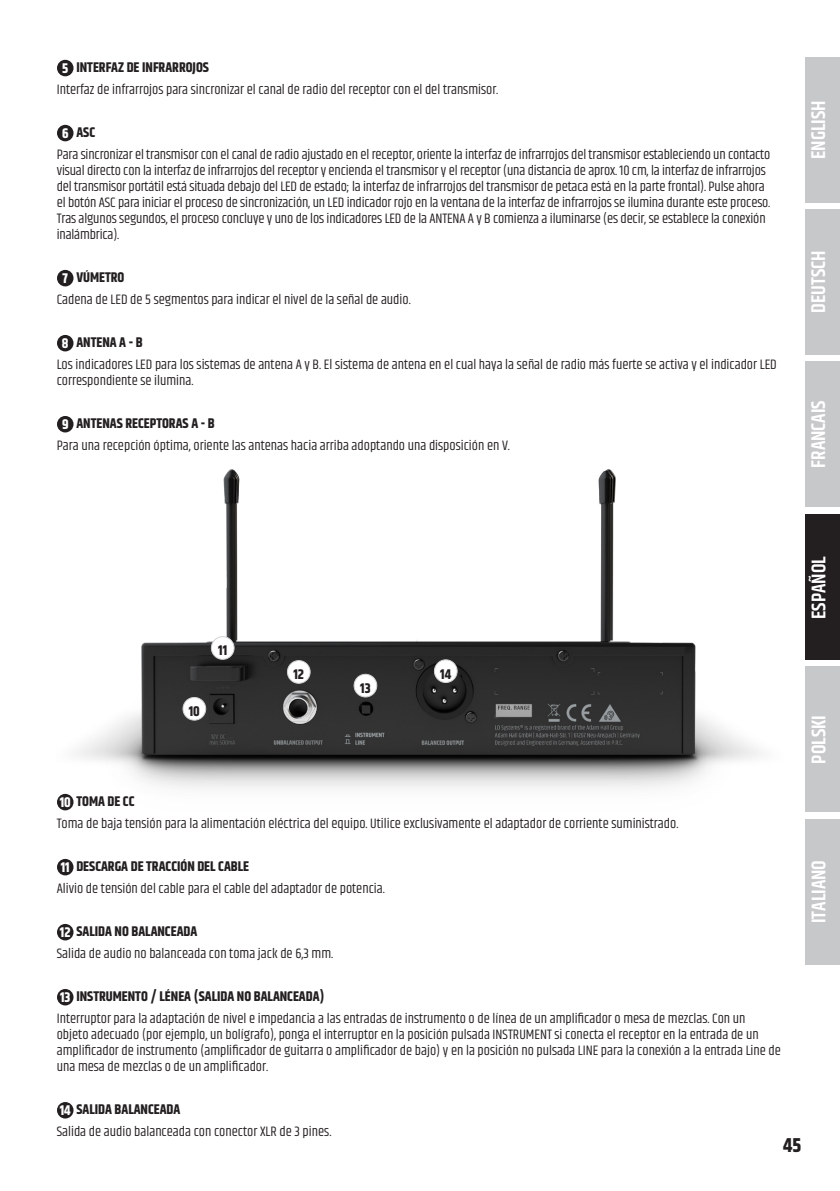
<style>
.page{position:relative;width:840px;height:1191px;background:#fff}
.page>*{position:absolute;margin:0;border:0;box-sizing:border-box;transform-origin:0 0}
.t1{font:600 20px "Khand";color:#fff}
.t2{font:700 20px "Khand";color:#231f20}
.t3{font:14px/16px "Khand";color:#231f20}
.t4{font:700 14px "Khand";color:#231f20}
.t5{font:700 14px "Khand";color:#fff}
.s1{color:#fff}
</style>
<div class="page">
<div style="left:804px;top:57px;width:35px;height:145px;background:#c7c8ca"></div>
<div style="left:804px;top:209px;width:35px;height:145px;background:#c7c8ca"></div>
<div style="left:804px;top:361px;width:35px;height:146px;background:#c7c8ca"></div>
<div style="left:804px;top:514px;width:35px;height:146px;background:#231f20"></div>
<div style="left:804px;top:666px;width:35px;height:146px;background:#c7c8ca"></div>
<div style="left:804px;top:819px;width:35px;height:145px;background:#c7c8ca"></div>
<div style="left:57px;top:60px;width:16px;height:16px;background:#231f20;border-radius:50%"></div>
<div style="left:57px;top:125px;width:16px;height:16px;background:#231f20;border-radius:50%"></div>
<div style="left:57px;top:270px;width:16px;height:16px;background:#231f20;border-radius:50%"></div>
<div style="left:57px;top:335px;width:16px;height:16px;background:#231f20;border-radius:50%"></div>
<div style="left:57px;top:416px;width:16px;height:16px;background:#231f20;border-radius:50%"></div>
<img style="left:57px;top:469px;width:705px;height:342px">
<div style="left:211px;top:636px;width:23px;height:23px;background:#fff;border-radius:50%"></div>
<div style="left:211px;top:636px;width:23px;height:23px;border:1px solid #d1d2d4;border-radius:50%"></div>
<div style="left:183px;top:697px;width:22px;height:23px;background:#fff;border-radius:50%"></div>
<div style="left:183px;top:697px;width:23px;height:23px;border:1px solid #d1d2d4;border-radius:50%"></div>
<div style="left:287px;top:660px;width:23px;height:23px;background:#fff;border-radius:50%"></div>
<div style="left:287px;top:660px;width:23px;height:23px;border:1px solid #d1d2d4;border-radius:50%"></div>
<div style="left:354px;top:674px;width:22px;height:23px;background:#fff;border-radius:50%"></div>
<div style="left:353px;top:674px;width:24px;height:23px;border:1px solid #d1d2d4;border-radius:50%"></div>
<div style="left:434px;top:660px;width:23px;height:22px;background:#fff;border-radius:50%"></div>
<div style="left:434px;top:659px;width:23px;height:24px;border:1px solid #d1d2d4;border-radius:50%"></div>
<div style="left:57px;top:794px;width:16px;height:16px;background:#231f20;border-radius:50%"></div>
<div style="left:57px;top:859px;width:16px;height:16px;background:#231f20;border-radius:50%"></div>
<div style="left:57px;top:924px;width:16px;height:16px;background:#231f20;border-radius:50%"></div>
<div style="left:57px;top:989px;width:16px;height:16px;background:#231f20;border-radius:50%"></div>
<div style="left:57px;top:1102px;width:16px;height:16px;background:#231f20;border-radius:50%"></div>
<p class="t5" style="left:62px;top:58px;width:8px">5</p>
<p class="t4" style="left:76px;top:57px;width:134px">INTERFAZ DE INFRARROJOS</p>
<p class="t3" style="left:57px;top:82px;width:443px">Interfaz de infrarrojos para sincronizar el canal de radio del receptor con el del transmisor.</p>
<p class="t5" style="left:62px;top:123px;width:8px">6</p>
<p class="t4" style="left:76px;top:122px;width:20px">ASC</p>
<p class="t3" style="left:57px;top:147px;width:714px">Para sincronizar el transmisor con el canal de radio ajustado en el receptor, oriente la interfaz de infrarrojos del transmisor estableciendo un contacto visual directo con la interfaz de infrarrojos del receptor y encienda el transmisor y el receptor (una distancia de aprox. 10 cm, la interfaz de infrarrojos del transmisor portátil está situada debajo del LED de estado; la interfaz de infrarrojos del transmisor de petaca está en la parte frontal). Pulse ahora el botón ASC para iniciar el proceso de sincronización, un LED indicador rojo en la ventana de la interfaz de infrarrojos se ilumina durante este proceso.<br>Tras algunos segundos, el proceso concluye y uno de los indicadores LED de la ANTENA A y B comienza a iluminarse (es decir, se establece la conexión inalámbrica).</p>
<p class="t5" style="left:62px;top:268px;width:7px">7</p>
<p class="t4" style="left:76px;top:267px;width:50px">VÚMETRO</p>
<p class="t3" style="left:57px;top:292px;width:355px">Cadena de LED de 5 segmentos para indicar el nivel de la señal de audio.</p>
<p class="t5" style="left:62px;top:333px;width:8px">8</p>
<p class="t4" style="left:76px;top:332px;width:68px">ANTENA A - B</p>
<p class="t3" style="left:57px;top:357px;width:721px">Los indicadores LED para los sistemas de antena A y B. El sistema de antena en el cual haya la señal de radio más fuerte se activa y el indicador LED correspondiente se ilumina.</p>
<p class="t5" style="left:62px;top:414px;width:8px">9</p>
<p class="t4" style="left:76px;top:413px;width:140px">ANTENAS RECEPTORAS A - B</p>
<p class="t3" style="left:57px;top:438px;width:454px">Para una recepción óptima, oriente las antenas hacia arriba adoptando una disposición en V.</p>
<h1 class="t1" style="left:804px;top:159px;width:60px;rotate:-90deg">ENGLISH</h1>
<h1 class="t1" style="left:804px;top:312px;width:64px;rotate:-90deg">DEUTSCH</h1>
<h1 class="t1" style="left:804px;top:468px;width:69px;rotate:-90deg">FRANCAIS</h1>
<p class="t4" style="left:218px;top:640px;width:10px">11</p>
<p class="t4" style="left:189px;top:701px;width:13px">10</p>
<p class="t4" style="left:293px;top:664px;width:12px">12</p>
<p class="t4" style="left:360px;top:678px;width:12px">13</p>
<p class="t4" style="left:440px;top:664px;width:12px">14</p>
<h1 class="t1" style="left:805px;top:619px;width:64px;rotate:-90deg">ESPAÑOL</h1>
<h1 class="t1" style="left:805px;top:763px;width:50px;rotate:-90deg">POLSKI</h1>
<p class="t4" style="left:60px;top:791px;width:76px"><span class="s1">10</span> TOMA DE CC</p>
<p class="t3" style="left:57px;top:816px;width:623px">Toma de baja tensión para la alimentación eléctrica del equipo. Utilice exclusivamente el adaptador de corriente suministrado.</p>
<p class="t5" style="left:61px;top:857px;width:10px">11</p>
<p class="t4" style="left:76px;top:856px;width:174px">DESCARGA DE TRACCIÓN DEL CABLE</p>
<p class="t3" style="left:57px;top:881px;width:329px">Alivio de tensión del cable para el cable del adaptador de potencia.</p>
<p class="t4" style="left:60px;top:921px;width:139px"><span class="s1">12</span> SALIDA NO BALANCEADA</p>
<p class="t3" style="left:57px;top:946px;width:278px">Salida de audio no balanceada con toma jack de 6,3 mm.</p>
<p class="t4" style="left:60px;top:986px;width:266px"><span class="s1">13</span> INSTRUMENTO / LÍNEA (SALIDA NO BALANCEADA)</p>
<p class="t3" style="left:57px;top:1011px;width:725px">Interruptor para la adaptación de nivel e impedancia a las entradas de instrumento o de línea de un amplificador o mesa de mezclas. Con un<br>objeto adecuado (por ejemplo, un bolígrafo), ponga el interruptor en la posición pulsada INSTRUMENT si conecta el receptor en la entrada de un amplificador de instrumento (amplificador de guitarra o amplificador de bajo) y en la posición no pulsada LINE para la conexión a la entrada Line de una mesa de mezclas o de un amplificador.</p>
<p class="t4" style="left:60px;top:1099px;width:122px"><span class="s1">14</span> SALIDA BALANCEADA</p>
<p class="t3" style="left:57px;top:1124px;width:276px">Salida de audio balanceada con conector XLR de 3 pines.</p>
<h1 class="t2" style="left:782px;top:1131px;width:20px">45</h1>
<h1 class="t1" style="left:805px;top:923px;width:65px;rotate:-90deg">ITALIANO</h1>
</div>
